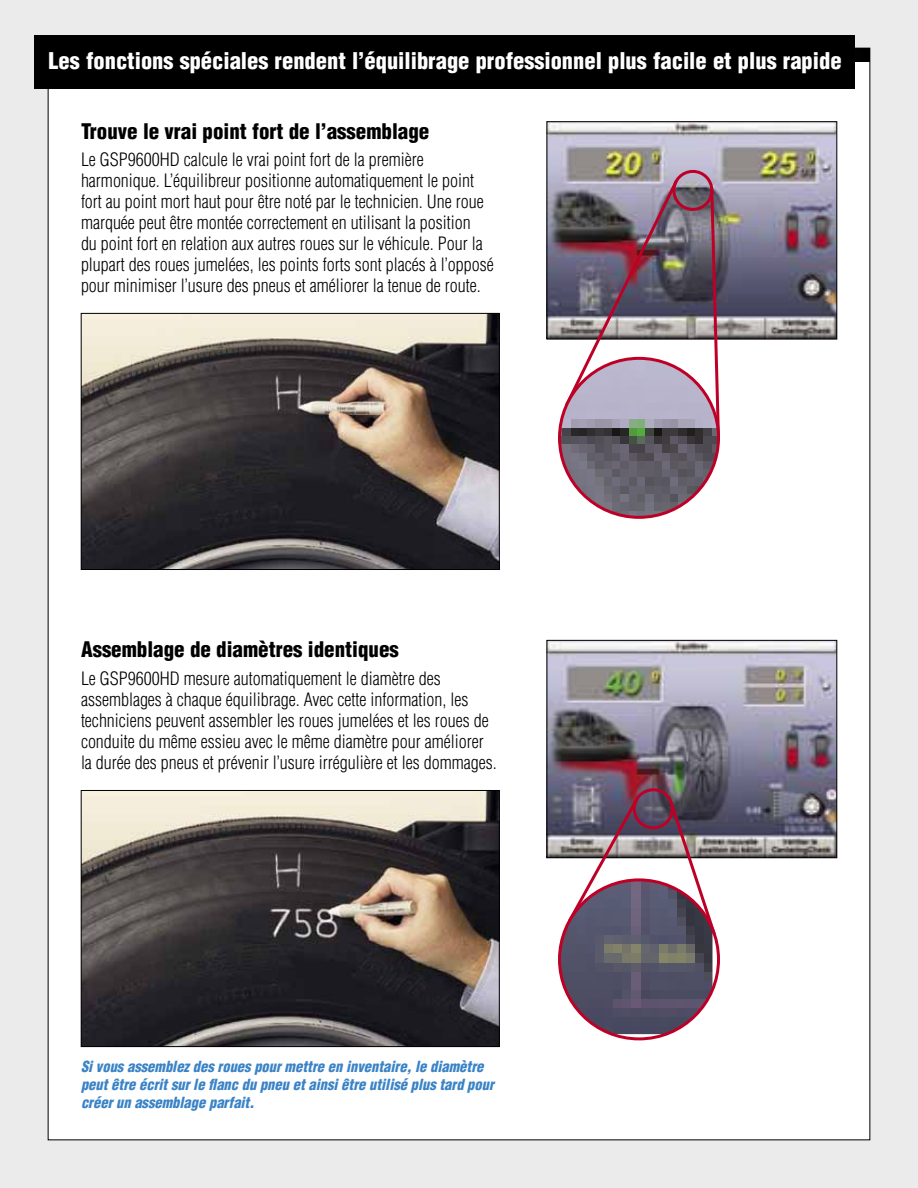
<style>
.page{position:relative;width:918px;height:1188px;background:#ebebeb}
.page>*{position:absolute;margin:0;border:0;box-sizing:border-box;transform-origin:0 0}
.t1{font:900 condensed 22.5px "Helvetica";color:#fff}
.t2{font:900 condensed 21px "Helvetica";color:#000}
.t3{font:300 condensed 18px/21px "Helvetica";color:#000}
.t4{font:italic 900 condensed 15px/18px "Helvetica";color:#3a83c6}
</style>
<div class="page">
<div style="left:48px;top:48px;width:822px;height:1092px;background:#fff"></div>
<div style="left:34px;top:35px;width:821px;height:54px;background:#000"></div>
<img style="left:549px;top:123px;width:286px;height:214px">
<div style="left:547px;top:121px;width:290px;height:218px;border:1px solid #000"></div>
<img style="left:549px;top:642px;width:286px;height:214px">
<div style="left:547px;top:640px;width:290px;height:218px;border:1px solid #000"></div>
<img style="left:83px;top:315px;width:415px;height:253px">
<div style="left:81px;top:313px;width:419px;height:257px;border:1px solid #000"></div>
<img style="left:83px;top:792px;width:415px;height:253px">
<div style="left:81px;top:790px;width:419px;height:257px;border:1px solid #000"></div>
<svg style="left:709px;top:186px;width:13px;height:243px"></svg>
<svg style="left:667px;top:799px;width:51px;height:139px"></svg>
<img style="left:563px;top:177px;width:117px;height:232px">
<svg style="left:565px;top:795px;width:76px;height:85px"></svg>
<div style="left:672px;top:170px;width:41px;height:41px;border:3px solid #be0027;border-radius:50%"></div>
<div style="left:633px;top:788px;width:41px;height:41px;border:3px solid #be0027;border-radius:50%"></div>
<img style="left:560px;top:358px;width:158px;height:159px;border-radius:79px">
<div style="left:558px;top:357px;width:162px;height:162px;border:3px solid #be0027;border-radius:50%"></div>
<img style="left:560px;top:880px;width:152px;height:154px">
<div style="left:558px;top:878px;width:162px;height:162px;border:3px solid #be0027;border-radius:50%"></div>
<p class="t1" style="left:49px;top:47px;width:795px">Les fonctions spéciales rendent l’équilibrage professionnel plus facile et plus rapide</p>
<p class="t2" style="left:81px;top:118px;width:350px">Trouve le vrai point fort de l’assemblage</p>
<p class="t3" style="left:81px;top:149px;width:414px">Le GSP9600HD calcule le vrai point fort de la première harmonique. L’équilibreur positionne automatiquement le point fort au point mort haut pour être noté par le technicien. Une roue marquée peut être montée correctement en utilisant la position<br>du point fort en relation aux autres roues sur le véhicule. Pour la plupart des roues jumelées, les points forts sont placés à l’opposé pour minimiser l’usure des pneus et améliorer la tenue de route.</p>
<p class="t2" style="left:81px;top:636px;width:319px">Assemblage de diamètres identiques</p>
<p class="t3" style="left:81px;top:668px;width:417px">Le GSP9600HD mesure automatiquement le diamètre des assemblages à chaque équilibrage. Avec cette information, les techniciens peuvent assembler les roues jumelées et les roues de conduite du même essieu avec le même diamètre pour améliorer la durée des pneus et prévenir l’usure irrégulière et les dommages.</p>
<p class="t4" style="left:81px;top:1057px;width:415px">Si vous assemblez des roues pour mettre en inventaire, le diamètre peut être écrit sur le flanc du pneu et ainsi être utilisé plus tard pour créer un assemblage parfait.</p>
</div>
